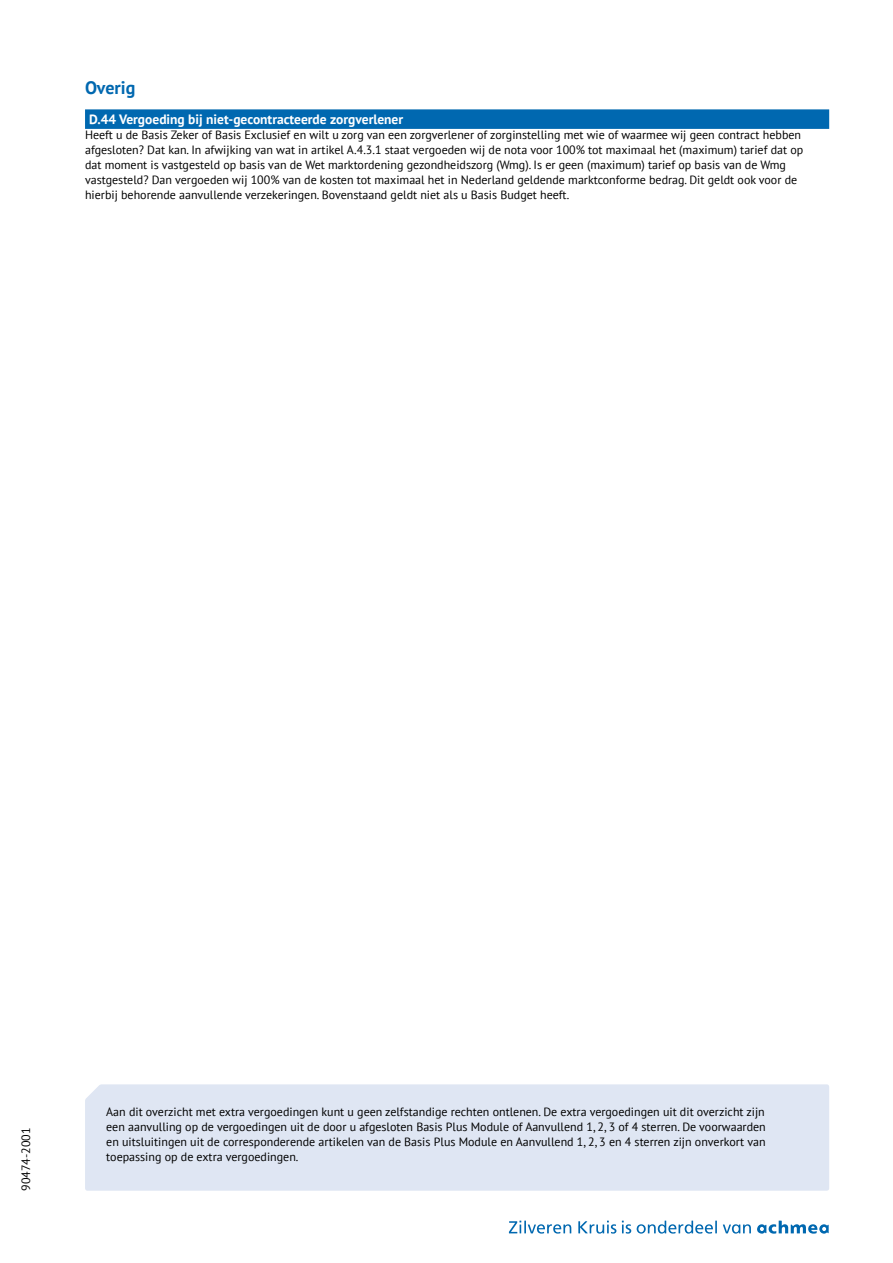
<style>
.page{position:relative;width:893px;height:1263px;background:#fff}
.page>*{position:absolute;margin:0;border:0;box-sizing:border-box;transform-origin:0 0}
.t1{font:700 18px "PT Sans";color:#0068b0}
.t2{font:700 13.5px "PT Sans";color:#fff}
.t3{font:12px/15px "PT Sans";color:#000}
</style>
<div class="page">
<div style="left:85px;top:109px;width:744px;height:20px;background:#0068b0"></div>
<div style="left:85px;top:1084px;width:744px;height:107px;background:#dfe6f3"></div>
<svg style="left:757px;top:1220px;width:72px;height:14px"></svg>
<svg style="left:723px;top:1224px;width:28px;height:9px"></svg>
<svg style="left:509px;top:1220px;width:62px;height:13px"></svg>
<svg style="left:578px;top:1220px;width:38px;height:13px"></svg>
<svg style="left:622px;top:1220px;width:9px;height:13px"></svg>
<svg style="left:637px;top:1220px;width:80px;height:13px"></svg>
<h1 class="t1" style="left:85px;top:75px;width:52px">Overig</h1>
<p class="t2" style="left:89px;top:110px;width:315px">D.44 Vergoeding bij niet-gecontracteerde zorgverlener</p>
<p class="t3" style="left:85px;top:127px;width:720px">Heeft u de Basis Zeker of Basis Exclusief en wilt u zorg van een zorgverlener of zorginstelling met wie of waarmee wij geen contract hebben afgesloten? Dat kan. In afwijking van wat in artikel A.4.3.1 staat vergoeden wij de nota voor 100% tot maximaal het (maximum) tarief dat op dat moment is vastgesteld op basis van de Wet marktordening gezondheidszorg (Wmg). Is er geen (maximum) tarief op basis van de Wmg vastgesteld? Dan vergoeden wij 100% van de kosten tot maximaal het in Nederland geldende marktconforme bedrag. Dit geldt ook voor de hierbij behorende aanvullende verzekeringen. Bovenstaand geldt niet als u Basis Budget heeft.</p>
<p class="t3" style="left:18px;top:1191px;width:65px;rotate:-90deg">90474-2001</p>
<p class="t3" style="left:106px;top:1104px;width:661px;text-align:justify">Aan dit overzicht met extra vergoedingen kunt u geen zelfstandige rechten ontlenen. De extra vergoedingen uit dit overzicht zijn een aanvulling op de vergoedingen uit de door u afgesloten Basis Plus Module of Aanvullend 1, 2, 3 of 4 sterren. De voorwaarden en uitsluitingen uit de corresponderende artikelen van de Basis Plus Module en Aanvullend 1, 2, 3 en 4 sterren zijn onverkort van toepassing op de extra vergoedingen.</p>
</div>
